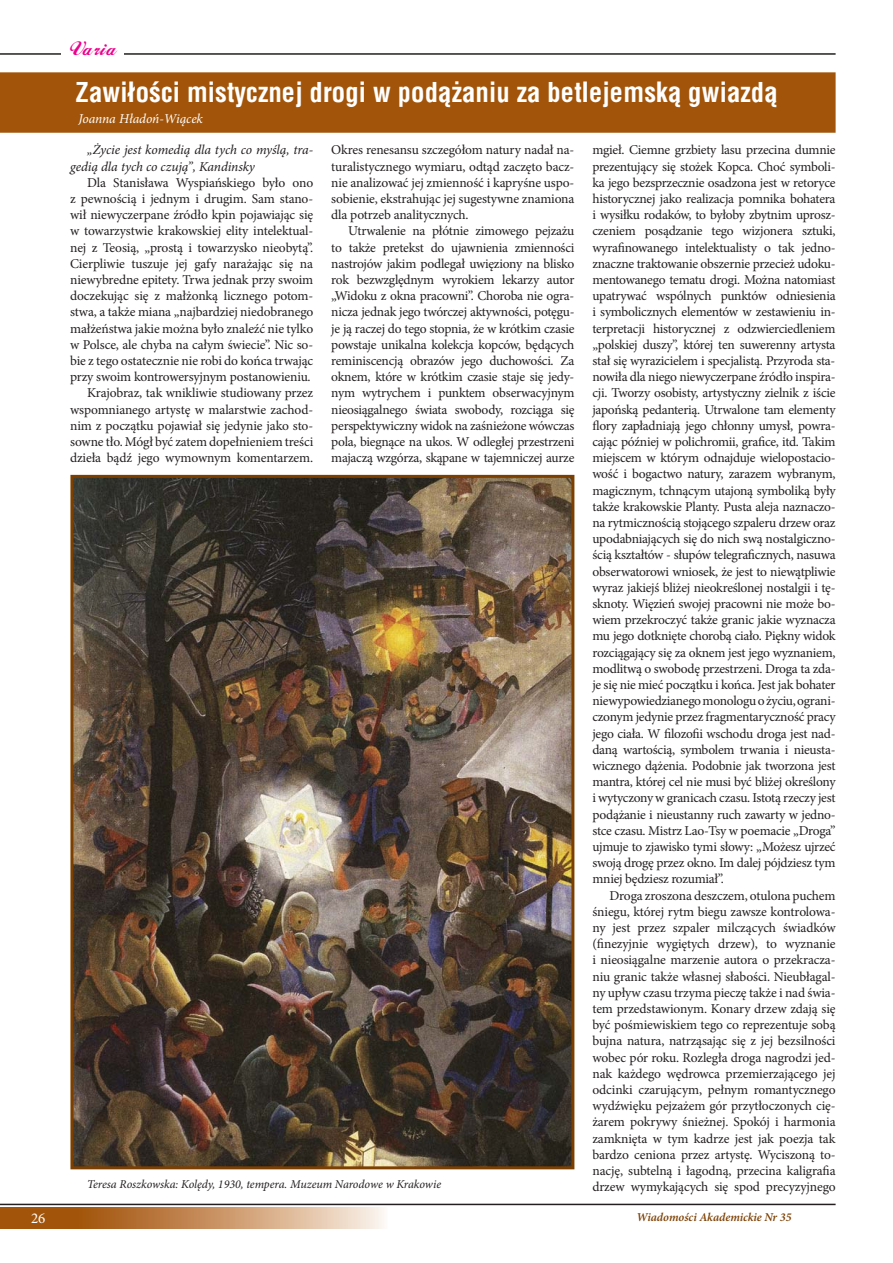
<style>
.page{position:relative;width:893px;height:1263px;background:#fff}
.page>*{position:absolute;margin:0;border:0;box-sizing:border-box;transform-origin:0 0}
.t1{font:700 27px "Switzerland Condpl";color:#fff}
.t2{font:18px "FL Starogrecki 1";letter-spacing:.01em;color:#ec008c}
.t3{font:15px "Minion Pro";color:#fff}
.t4{font:13.5px/16.2px "Minion Pro";letter-spacing:-.01em;color:#231f20;text-align:justify}
.t5{font:italic 13.5px/16.2px "Minion Pro";letter-spacing:-.005em;color:#231f20}
.t6{font:italic 13.5px "Minion Pro";letter-spacing:-.005em;color:#fff}
.t7{font:italic 12px "Minion Pro";letter-spacing:-.005em;color:#231f20}
.t8{font:italic 600 12px "Minion Pro";color:#7c3f00}
</style>
<div class="page">
<svg style="left:11px;top:1208px;width:373px;height:21px;background:#c69160"></svg>
<hr style="left:0;top:1204px;width:835px;height:1px;background:#231f20">
<hr style="left:0;top:53px;width:835px;height:2px;background:#231f20">
<div style="left:0;top:1208px;width:11px;height:21px;background:#a2550a"></div>
<div style="left:0;top:72px;width:835px;height:61px;background:#a2550a"></div>
<div style="left:62px;top:44px;width:62px;height:20px;background:#fff"></div>
<img style="left:74px;top:479px;width:496px;height:686px">
<div style="left:70px;top:475px;width:504px;height:694px;border:3px solid #7c3f00"></div>
<h2 class="t2" style="left:70px;top:44px;width:47px">Varia</h2>
<h1 class="t1" style="left:76px;top:82px;width:704px">Zawiłości mistycznej drogi w podążaniu za betlejemską gwiazdą</h1>
<p class="t6" style="left:79px;top:114px;width:126px">Joanna Hładoń-Wiącek</p>
<p class="t5" style="left:70px;top:143px;width:245px;text-indent:17px">„Życie jest komedią dla tych co myślą, tra&shy;gedią dla tych co czują”, Kandinsky</p>
<p class="t4" style="left:70px;top:176px;width:245px;text-align:right">Dla Stanisława Wyspiańskiego było ono<br>z pewnością i jednym i drugim. Sam stano&shy;wił niewyczerpane źródło kpin pojawiając się w towarzystwie krakowskiej elity intelektual&shy;nej z Teosią, „prostą i towarzysko nieobytą”.<br>Cierpliwie tuszuje jej gafy narażając się na niewybredne epitety. Trwa jednak przy swoim doczekując się z małżonką licznego potom&shy;stwa, a także miana „najbardziej niedobranego małżeństwa jakie można było znaleźć nie tylko w Polsce, ale chyba na całym świecie”. Nic so&shy;bie z tego ostatecznie nie robi do końca trwając przy swoim kontrowersyjnym postanowieniu.<br>Krajobraz, tak wnikliwie studiowany przez wspomnianego artystę w malarstwie zachod&shy;nim z początku pojawiał się jedynie jako sto&shy;sowne tło. Mógł być zatem dopełnieniem treści dzieła bądź jego wymownym komentarzem.</p>
<p class="t4" style="left:331px;top:143px;width:245px">Okres renesansu szczegółom natury nadał na&shy;turalistycznego wymiaru, odtąd zaczęto bacz&shy;nie analizować jej zmienność i kapryśne uspo&shy;sobienie, ekstrahując jej sugestywne znamiona dla potrzeb analitycznych.</p>
<p class="t4" style="left:331px;top:224px;width:245px;text-indent:17px">Utrwalenie na płótnie zimowego pejzażu to także pretekst do ujawnienia zmienności nastrojów jakim podlegał uwięziony na blisko rok bezwzględnym wyrokiem lekarzy autor „Widoku z okna pracowni”. Choroba nie ogra&shy;nicza jednak jego twórczej aktywności, potęgu&shy;je ją raczej do tego stopnia, że w krótkim czasie powstaje unikalna kolekcja kopców, będących reminiscencją obrazów jego duchowości. Za oknem, które w krótkim czasie staje się jedy&shy;nym wytrychem i punktem obserwacyjnym nieosiągalnego świata swobody, rozciąga się perspektywiczny widok na zaśnieżone wówczas pola, biegnące na ukos. W odległej przestrzeni majaczą wzgórza, skąpane w tajemniczej aurze</p>
<p class="t4" style="left:592px;top:143px;width:245px">mgieł. Ciemne grzbiety lasu przecina dumnie prezentujący się stożek Kopca. Choć symboli&shy;ka jego bezsprzecznie osadzona jest w retoryce historycznej jako realizacja pomnika bohatera i wysiłku rodaków, to byłoby zbytnim uprosz&shy;czeniem posądzanie tego wizjonera sztuki, wyrafinowanego intelektualisty o tak jedno&shy;znaczne traktowanie obszernie przecież udoku&shy;mentowanego tematu drogi. Można natomiast upatrywać wspólnych punktów odniesienia i symbolicznych elementów w zestawieniu in&shy;terpretacji historycznej z odzwierciedleniem „polskiej duszy”, której ten suwerenny artysta stał się wyrazicielem i specjalistą. Przyroda sta&shy;nowiła dla niego niewyczerpane źródło inspira&shy;cji. Tworzy osobisty, artystyczny zielnik z iście japońską pedanterią. Utrwalone tam elementy flory zapładniają jego chłonny umysł, powra&shy;cając później w polichromii, grafice, itd. Takim miejscem w którym odnajduje wielopostacio&shy;wość i bogactwo natury, zarazem wybranym, magicznym, tchnącym utajoną symboliką były także krakowskie Planty. Pusta aleja naznaczo&shy;na rytmicznością stojącego szpaleru drzew oraz upodabniających się do nich swą nostalgiczno&shy;ścią kształtów - słupów telegraficznych, nasuwa obserwatorowi wniosek, że jest to niewątpliwie wyraz jakiejś bliżej nieokreślonej nostalgii i tę&shy;sknoty. Więzień swojej pracowni nie może bo&shy;wiem przekroczyć także granic jakie wyznacza mu jego dotknięte chorobą ciało. Piękny widok rozciągający się za oknem jest jego wyznaniem, modlitwą o swobodę przestrzeni. Droga ta zda&shy;je się nie mieć początku i końca. Jest jak bohater niewypowiedzianego monologu o życiu, ograni&shy;czonym jedynie przez fragmentaryczność pracy jego ciała. W filozofii wschodu droga jest nad&shy;daną wartością, symbolem trwania i nieusta&shy;wicznego dążenia. Podobnie jak tworzona jest mantra, której cel nie musi być bliżej określony i wytyczony w granicach czasu. Istotą rzeczy jest podążanie i nieustanny ruch zawarty w jedno&shy;stce czasu. Mistrz Lao-Tsy w poemacie „Droga” ujmuje to zjawisko tymi słowy: „Możesz ujrzeć swoją drogę przez okno. Im dalej pójdziesz tym mniej będziesz rozumiał”.</p>
<p class="t4" style="left:592px;top:888px;width:245px;text-indent:17px">Droga zroszona deszczem, otulona puchem śniegu, której rytm biegu zawsze kontrolowa&shy;ny jest przez szpaler milczących świadków (finezyjnie wygiętych drzew), to wyznanie i nieosiągalne marzenie autora o przekracza&shy;niu granic także własnej słabości. Nieubłagal&shy;ny upływ czasu trzyma pieczę także i nad świa&shy;tem przedstawionym. Konary drzew zdają się być pośmiewiskiem tego co reprezentuje sobą bujna natura, natrząsając się z jej bezsilności wobec pór roku. Rozległa droga nagrodzi jed&shy;nak każdego wędrowca przemierzającego jej odcinki czarującym, pełnym romantycznego wydźwięku pejzażem gór przytłoczonych cię&shy;żarem pokrywy śnieżnej. Spokój i harmonia zamknięta w tym kadrze jest jak poezja tak bardzo ceniona przez artystę. Wyciszoną to&shy;nację, subtelną i łagodną, przecina kaligrafia</p>
<p class="t7" style="left:87px;top:1179px;width:356px">Teresa Roszkowska: Kolędy, 1930, tempera. Muzeum Narodowe w Krakowie</p>
<p class="t4" style="left:592px;top:1180px;width:245px">drzew wymykających się spod precyzyjnego</p>
<p class="t3" style="left:31px;top:1212px;width:16px">26</p>
<p class="t8" style="left:636px;top:1209px;width:157px">Wiadomości Akademickie Nr 35</p>
</div>
